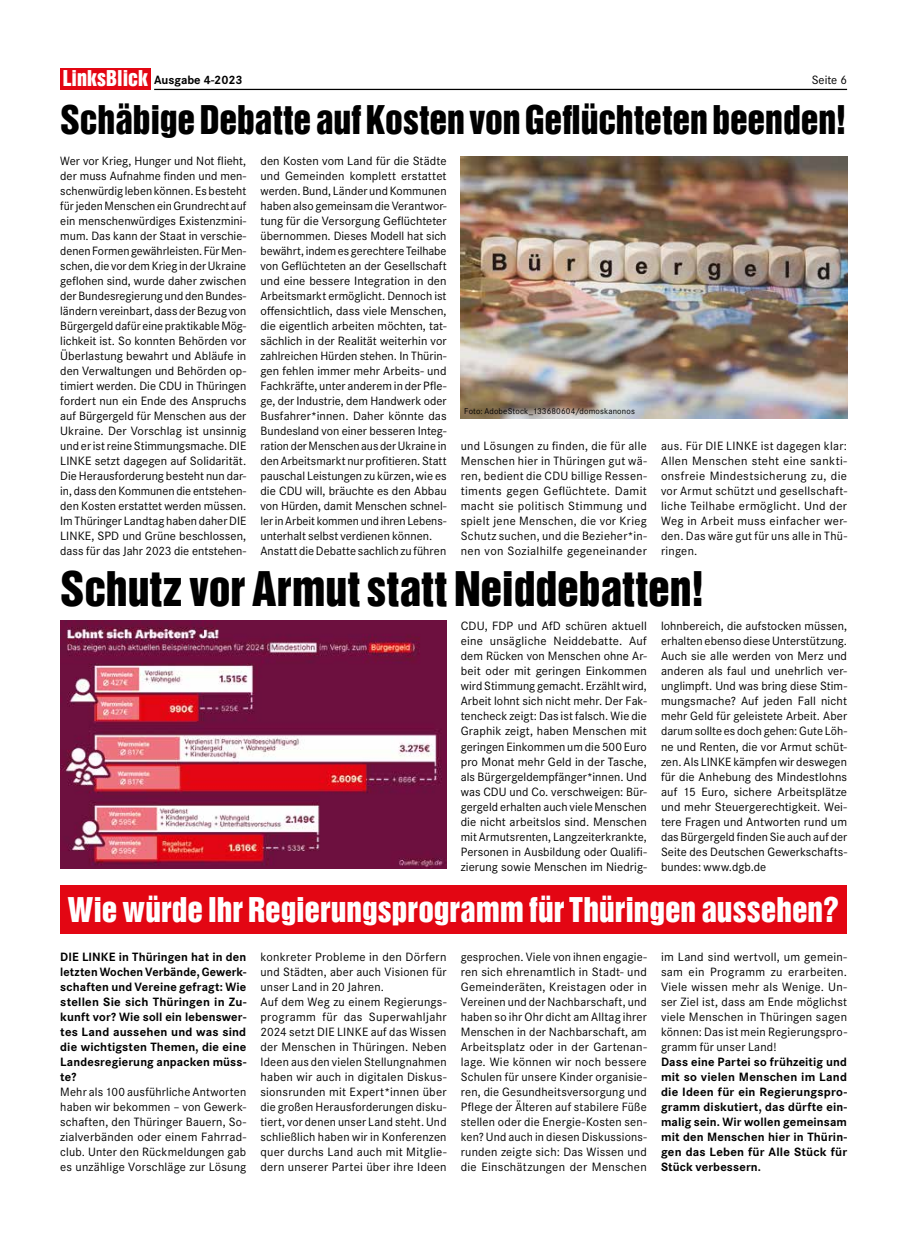
<style>
.page{position:relative;width:918px;height:1241px;background:#fff}
.page>*{position:absolute;margin:0;border:0;box-sizing:border-box;transform-origin:0 0}
.t1{font:43.75px "Helvetica Inserat Com";color:#000}
.t2{font:36.25px "Helvetica Inserat Com";letter-spacing:-.005em;color:#000}
.t3{font:31.25px "Helvetica Inserat Com";color:#fff}
.t4{font:12.5px/15px "Corporate S";letter-spacing:.005em;color:#000;text-align:justify}
.t5{font:700 12.5px/15px "Corporate S";letter-spacing:.01em;color:#000;text-align:justify}
.t6{font:8.75px "Corporate S";letter-spacing:.02em;color:#000}
.s1{font-family:"Helvetica Inserat Com";font-weight:400;font-size:20px;color:#fff}
</style>
<div class="page">
<div style="left:60px;top:69px;width:91px;height:21px;background:#e30613"></div>
<hr style="left:154px;top:89px;width:693px;height:1px;background:#000">
<div style="left:60px;top:885px;width:787px;height:49px;background:#e30613"></div>
<img style="left:60px;top:620px;width:386px;height:248px">
<img style="left:461px;top:156px;width:386px;height:263px">
<p class="t5" style="left:63px;top:73px;width:181px"><span class="s1">LinksBlick</span> Ausgabe 4-2023</p>
<p class="t4" style="left:812px;top:73px;width:37px">Seite 6</p>
<h2 class="t2" style="left:60px;top:98px;width:788px">Schäbige Debatte auf Kosten von Geflüchteten beenden!</h2>
<p class="t4" style="left:60px;top:153px;width:188px">Wer vor Krieg, Hunger und Not flieht, der muss Aufnahme finden und men&shy;schenwürdig leben können. Es besteht für jeden Menschen ein Grundrecht auf ein menschenwürdiges Existenzmini&shy;mum. Das kann der Staat in verschie&shy;denen Formen gewährleisten. Für Men&shy;schen, die vor dem Krieg in der Ukraine geflohen sind, wurde daher zwischen der Bundesregierung und den Bundes&shy;ländern vereinbart, dass der Bezug von Bürgergeld dafür eine praktikable Mög&shy;lichkeit ist. So konnten Behörden vor Überlastung bewahrt und Abläufe in den Verwaltungen und Behörden op&shy;timiert werden. Die CDU in Thüringen fordert nun ein Ende des Anspruchs auf Bürgergeld für Menschen aus der Ukraine. Der Vorschlag ist unsinnig und er ist reine Stimmungsmache. DIE LINKE setzt dagegen auf Solidarität.<br>Die Herausforderung besteht nun dar&shy;in, dass den Kommunen die entstehen&shy;den Kosten erstattet werden müssen.<br>Im Thüringer Landtag haben daher DIE LINKE, SPD und Grüne beschlossen, dass für das Jahr 2023 die entstehen-</p>
<p class="t4" style="left:260px;top:153px;width:188px;text-align:left">den Kosten vom Land für die Städte und Gemeinden komplett erstattet werden. Bund, Länder und Kommunen haben also gemeinsam die Verantwor&shy;tung für die Versorgung Geflüchteter übernommen. Dieses Modell hat sich bewährt, indem es gerechtere Teilhabe von Geflüchteten an der Gesellschaft und eine bessere Integration in den Arbeitsmarkt ermöglicht. Dennoch ist offensichtlich, dass viele Menschen, die eigentlich arbeiten möchten, tat&shy;sächlich in der Realität weiterhin vor zahlreichen Hürden stehen. In Thürin&shy;gen fehlen immer mehr Arbeits- und Fachkräfte, unter anderem in der Pfle&shy;ge, der Industrie, dem Handwerk oder Busfahrer*innen. Daher könnte das Bundesland von einer besseren Integ&shy;ration der Menschen aus der Ukraine in den Arbeitsmarkt nur profitieren. Statt pauschal Leistungen zu kürzen, wie es die CDU will, bräuchte es den Abbau von Hürden, damit Menschen schnel&shy;ler in Arbeit kommen und ihren Lebens&shy;unterhalt selbst verdienen können.<br>Anstatt die Debatte sachlich zu führen</p>
<h1 class="t1" style="left:60px;top:563px;width:646px">Schutz vor Armut statt Neiddebatten!</h1>
<p class="t4" style="left:461px;top:618px;width:188px">CDU, FDP und AfD schüren aktuell eine unsägliche Neiddebatte. Auf dem Rücken von Menschen ohne Ar&shy;beit oder mit geringen Einkommen wird Stimmung gemacht. Erzählt wird, Arbeit lohnt sich nicht mehr. Der Fak&shy;tencheck zeigt: Das ist falsch. Wie die Graphik zeigt, haben Menschen mit geringen Einkommen um die 500 Euro pro Monat mehr Geld in der Tasche, als Bürgergeldempfänger*innen. Und was CDU und Co. verschweigen: Bür&shy;gergeld erhalten auch viele Menschen die nicht arbeitslos sind. Menschen mit Armutsrenten, Langzeiterkrankte, Personen in Ausbildung oder Qualifi&shy;zierung sowie Menschen im Niedrig-</p>
<p class="t4" style="left:661px;top:618px;width:188px">lohnbereich, die aufstocken müssen, erhalten ebenso diese Unterstützung.<br>Auch sie alle werden von Merz und anderen als faul und unehrlich ver&shy;unglimpft. Und was bring diese Stim&shy;mungsmache? Auf jeden Fall nicht mehr Geld für geleistete Arbeit. Aber darum sollte es doch gehen: Gute Löh&shy;ne und Renten, die vor Armut schüt&shy;zen. Als LINKE kämpfen wir deswegen für die Anhebung des Mindestlohns auf 15 Euro, sichere Arbeitsplätze und mehr Steuergerechtigkeit. Wei&shy;tere Fragen und Antworten rund um das Bürgergeld finden Sie auch auf der Seite des Deutschen Gewerkschafts&shy;bundes: www.dgb.de</p>
<p class="t6" style="left:464px;top:406px;width:172px">Foto: AdobeStock_133680604/domoskanonos</p>
<p class="t4" style="left:461px;top:438px;width:188px">und Lösungen zu finden, die für alle Menschen hier in Thüringen gut wä&shy;ren, bedient die CDU billige Ressen&shy;timents gegen Geflüchtete. Damit macht sie politisch Stimmung und spielt jene Menschen, die vor Krieg Schutz suchen, und die Bezieher*in&shy;nen von Sozialhilfe gegeneinander</p>
<p class="t4" style="left:661px;top:438px;width:188px">aus. Für DIE LINKE ist dagegen klar:<br>Allen Menschen steht eine sankti&shy;onsfreie Mindestsicherung zu, die vor Armut schützt und gesellschaft&shy;liche Teilhabe ermöglicht. Und der Weg in Arbeit muss einfacher wer&shy;den. Das wäre gut für uns alle in Thü&shy;ringen.</p>
<h3 class="t3" style="left:67px;top:891px;width:773px">Wie würde Ihr Regierungsprogramm für Thüringen aussehen?</h3>
<p class="t5" style="left:60px;top:949px;width:188px">DIE LINKE in Thüringen hat in den letzten Wochen Verbände, Gewerk&shy;schaften und Vereine gefragt: Wie stellen Sie sich Thüringen in Zu&shy;kunft vor? Wie soll ein lebenswer&shy;tes Land aussehen und was sind die wichtigsten Themen, die eine Landesregierung anpacken müss&shy;te?</p>
<p class="t4" style="left:60px;top:1083px;width:188px">Mehr als 100 ausführliche Antworten haben wir bekommen – von Gewerk&shy;schaften, den Thüringer Bauern, So&shy;zialverbänden oder einem Fahrrad&shy;club. Unter den Rückmeldungen gab es unzählige Vorschläge zur Lösung</p>
<p class="t4" style="left:260px;top:948px;width:188px;text-align:left">konkreter Probleme in den Dörfern und Städten, aber auch Visionen für unser Land in 20 Jahren.<br>Auf dem Weg zu einem Regierungs&shy;programm für das Superwahljahr 2024 setzt DIE LINKE auf das Wissen der Menschen in Thüringen. Neben Ideen aus den vielen Stellungnahmen haben wir auch in digitalen Diskus&shy;sionsrunden mit Expert*innen über die großen Herausforderungen disku&shy;tiert, vor denen unser Land steht. Und schließlich haben wir in Konferenzen quer durchs Land auch mit Mitglie&shy;dern unserer Partei über ihre Ideen</p>
<p class="t4" style="left:461px;top:948px;width:188px">gesprochen. Viele von ihnen engagie&shy;ren sich ehrenamtlich in Stadt- und Gemeinderäten, Kreistagen oder in Vereinen und der Nachbarschaft, und haben so ihr Ohr dicht am Alltag ihrer Menschen in der Nachbarschaft, am Arbeitsplatz oder in der Gartenan&shy;lage. Wie können wir noch bessere Schulen für unsere Kinder organisie&shy;ren, die Gesundheitsversorgung und Pflege der Älteren auf stabilere Füße stellen oder die Energie-Kosten sen&shy;ken? Und auch in diesen Diskussions&shy;runden zeigte sich: Das Wissen und die Einschätzungen der Menschen</p>
<p class="t4" style="left:661px;top:948px;width:188px">im Land sind wertvoll, um gemein&shy;sam ein Programm zu erarbeiten.<br>Viele wissen mehr als Wenige. Un&shy;ser Ziel ist, dass am Ende möglichst viele Menschen in Thüringen sagen können: Das ist mein Regierungspro&shy;gramm für unser Land!</p>
<p class="t5" style="left:661px;top:1054px;width:188px">Dass eine Partei so frühzeitig und mit so vielen Menschen im Land die Ideen für ein Regierungspro&shy;gramm diskutiert, das dürfte ein&shy;malig sein. Wir wollen gemeinsam mit den Menschen hier in Thürin&shy;gen das Leben für Alle Stück für Stück verbessern.</p>
</div>
